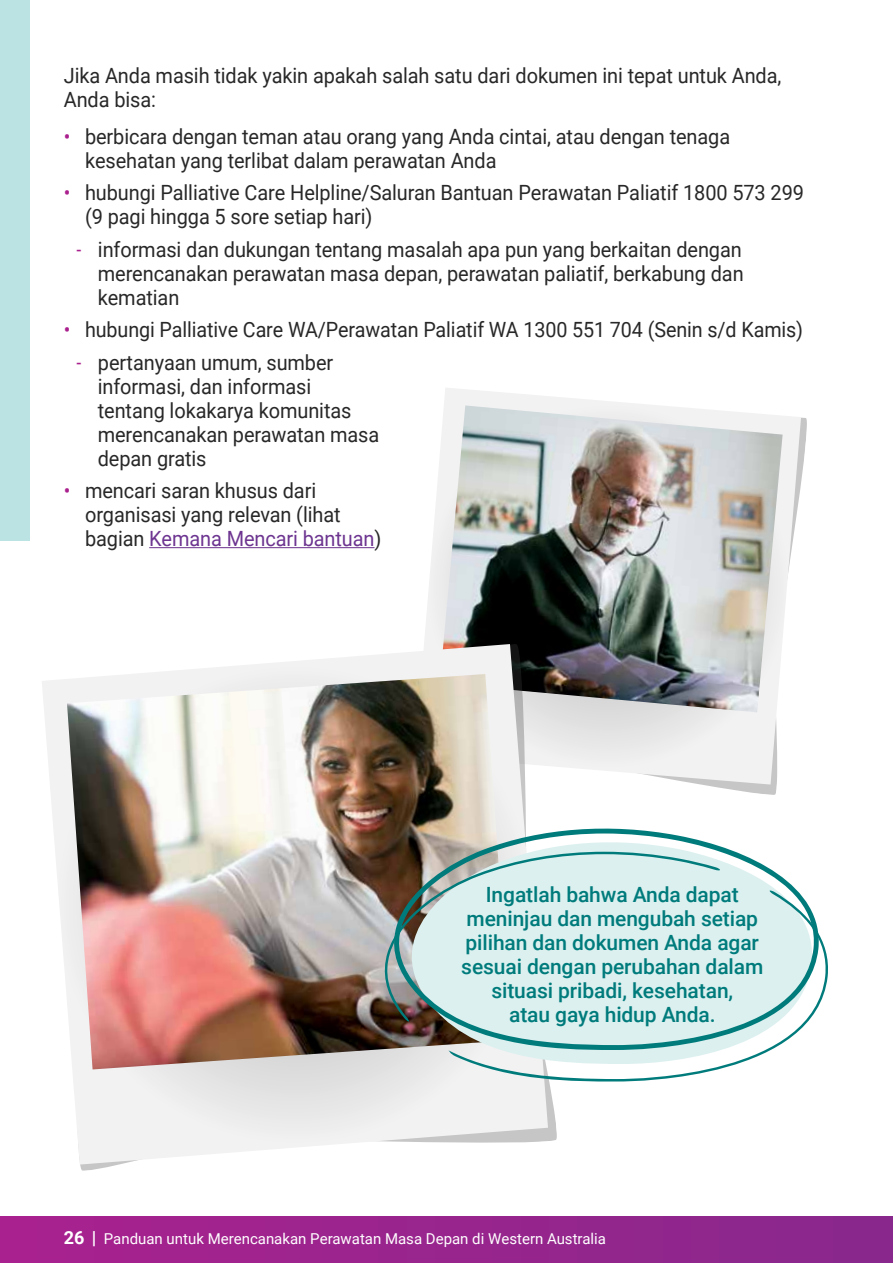
<style>
.page{position:relative;width:893px;height:1263px;background:#fff}
.page>*{position:absolute;margin:0;border:0;box-sizing:border-box;transform-origin:0 0}
.t1{font:21px/24px "Roboto";letter-spacing:-.005em;color:#292829;scale:.95 1}
.t2{font:500 21px/24px "Roboto";letter-spacing:-.005em;color:#007b7c;text-align:center}
.t3{font:21px "Roboto";letter-spacing:-.005em;color:#292829;scale:.94 1}
.t4{font:15px "Roboto";color:#fff}
.s1{color:#aa218e}
.s2{font-family:"Roboto Condensed";color:#aa218e}
.s3{color:#6d3590}
.s4{font-weight:700;font-size:18px}
</style>
<div class="page">
<div style="left:0;top:1216px;width:893px;height:47px;background:linear-gradient(to right,#a9218e,#88288d)"></div>
<hr style="left:149px;top:547px;width:225px;height:1px;background:#6d3590">
<svg style="left:699px;top:417px;width:108px;height:378px"></svg>
<svg style="left:424px;top:388px;width:377px;height:396px"></svg>
<img style="left:440px;top:405px;width:343px;height:307px">
<svg style="left:42px;top:644px;width:506px;height:520px"></svg>
<img style="left:67px;top:674px;width:444px;height:395px">
<svg style="left:391px;top:823px;width:406px;height:227px"></svg>
<svg style="left:382px;top:852px;width:338px;height:170px;background:#a7b7b3"></svg>
<svg style="left:449px;top:890px;width:379px;height:191px;fill:#dcf0ef"></svg>
<div style="left:0;top:0;width:30px;height:540px;background:#bce3e3"></div>
<p class="t1" style="left:64px;top:63px;width:757px">Jika Anda masih tidak yakin apakah salah satu dari dokumen ini tepat untuk Anda,<br>Anda bisa:</p>
<p class="t1" style="left:85px;top:123px;width:681px;text-indent:-21px"><span class="s1">•</span> berbicara dengan teman atau orang yang Anda cintai, atau dengan tenaga kesehatan yang terlibat dalam perawatan Anda</p>
<p class="t1" style="left:85px;top:180px;width:758px;text-indent:-21px"><span class="s1">•</span> hubungi Palliative Care Helpline/Saluran Bantuan Perawatan Paliatif 1800 573 299 (9 pagi hingga 5 sore setiap hari)</p>
<p class="t1" style="left:98px;top:236px;width:681px;text-align:justify;text-indent:-21px"><span class="s2">-</span> informasi dan dukungan tentang masalah apa pun yang berkaitan dengan merencanakan perawatan masa depan, perawatan paliatif, berkabung dan kematian</p>
<p class="t3" style="left:64px;top:315px;width:788px"><span class="s1">•</span> hubungi Palliative Care WA/Perawatan Paliatif WA 1300 551 704 (Senin s/d Kamis)</p>
<p class="t1" style="left:98px;top:349px;width:298px;text-indent:-21px"><span class="s2">-</span> pertanyaan umum, sumber informasi, dan informasi tentang lokakarya komunitas merencanakan perawatan masa depan gratis</p>
<p class="t1" style="left:85px;top:478px;width:314px;text-indent:-21px"><span class="s1">•</span> mencari saran khusus dari organisasi yang relevan (lihat bagian <span class="s3">Kemana Mencari bantuan</span>)</p>
<p class="t2" style="left:461px;top:882px;width:304px">Ingatlah bahwa Anda dapat meninjau dan mengubah setiap pilihan dan dokumen Anda agar sesuai dengan perubahan dalam situasi pribadi, kesehatan,<br>atau gaya hidup Anda.</p>
<p class="t4" style="left:64px;top:1228px;width:544px"><span class="s4">26 |</span> Panduan untuk Merencanakan Perawatan Masa Depan di Western Australia</p>
</div>
